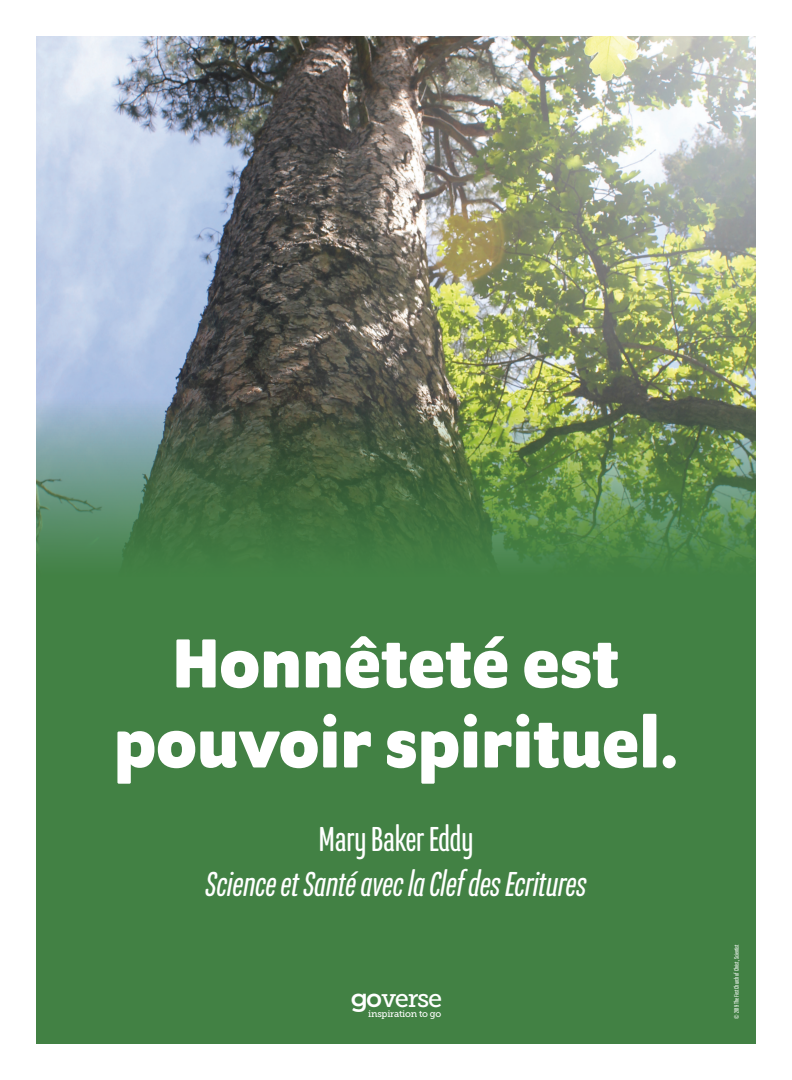
<style>
.page{position:relative;width:792px;height:1080px;background:#fff}
.page>*{position:absolute;margin:0;border:0;box-sizing:border-box;transform-origin:0 0}
.t1{font:700 75px/80px "Program OT";color:#fff;text-align:center}
.t2{font:italic 37.5px "Program Nar OT";color:#fff}
.t3{font:37.5px "Program Nar OT";color:#fff}
.t4{font:25.4px "Museo Slab 500";letter-spacing:-.05em;color:#fff}
.t5{font:9.4px "Museo Slab 500";letter-spacing:-.025em;color:#fff}
.t6{font:7px "Program Nar OT";color:#fff}
.s1{font-family:"Montserrat";font-weight:600;font-size:24.85px}
</style>
<div class="page">
<img style="left:36px;top:36px;width:720px;height:363px">
<div style="left:36px;top:578px;width:720px;height:466px;background:#428144"></div>
<img style="left:36px;top:399px;width:720px;height:179px">
<p class="t1" style="left:114px;top:622px;width:566px">Honnêteté est pouvoir spirituel.</p>
<p class="t3" style="left:319px;top:820px;width:156px">Mary Baker Eddy</p>
<p class="t2" style="left:206px;top:865px;width:382px">Science et Santé avec la Clef des Ecritures</p>
<p class="t4" style="left:351px;top:984px;width:93px"><span class="s1">go</span>verse</p>
<p class="t5" style="left:368px;top:1008px;width:75px">inspiration to go</p>
<p class="t6" style="left:733px;top:1019px;width:76px;rotate:-90deg">© 2019 The First Church of Christ, Scientist</p>
</div>
